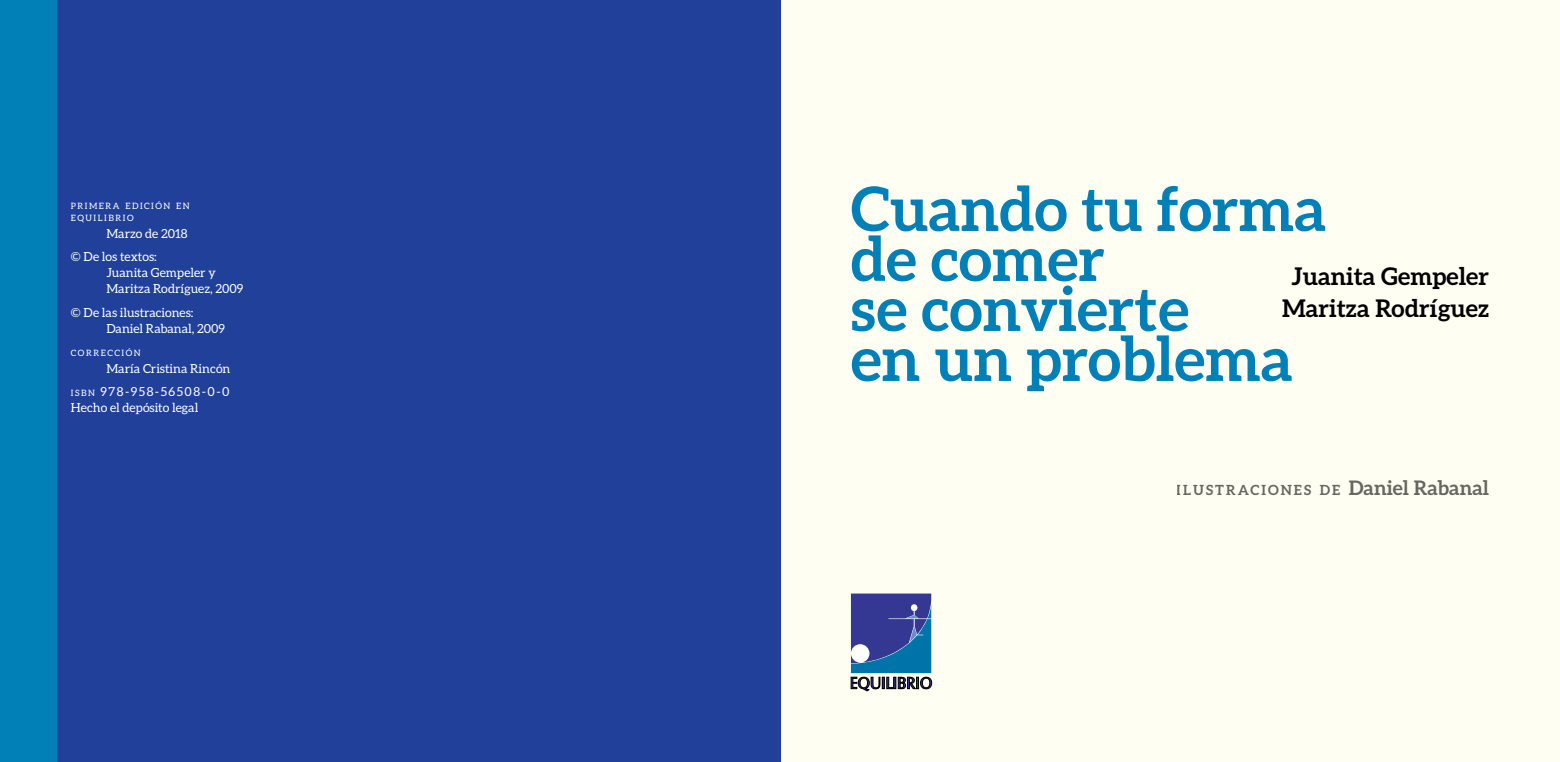
<style>
.page{position:relative;width:1560px;height:762px;background:#fff}
.page>*{position:absolute;margin:0;border:0;box-sizing:border-box;transform-origin:0 0}
.t1{font:700 61.25px/50px "Aleo";color:#0080b7}
.t2{font:700 24.38px/31.9px "Aleo";color:#000;text-align:center}
.t3{font:700 14px "Aleo";letter-spacing:.145em;color:#000}
.t4{font:12.5px/23.4px "Aleo";color:#fff}
.t5{font:8.75px/12.5px "Aleo";letter-spacing:.17em;color:#fff}
.s1{font-size:8.75px}
.s2{font-style:inherit}
.s3{font-size:20px}
</style>
<div class="page">
<div style="left:780px;top:0;width:779px;height:762px;background:#fffef2"></div>
<div style="left:0;top:0;width:780px;height:762px;background:#21409a"></div>
<div style="left:0;top:0;width:57px;height:762px;background:#0080b7"></div>
<svg style="left:850px;top:593px;width:81px;height:98px;background:#4865a0"></svg>
<p class="t5" style="left:71px;top:199px;width:120px">PRIMERA EDICIÓN EN<br>EQUILIBRIO</p>
<p class="t4" style="left:71px;top:221px;width:118px;text-indent:35px">Marzo de 2018 © De los textos:</p>
<p class="t4" style="left:106px;top:264px;width:138px;line-height:16.2px">Juanita Gempeler y<br>Maritza Rodríguez, 2009</p>
<p class="t4" style="left:106px;top:304px;width:120px;line-height:16.2px;text-indent:-35px">© De las ilustraciones:<br>Daniel Rabanal, 2009</p>
<p class="t5" style="left:71px;top:347px;width:71px">CORRECCIÓN</p>
<p class="t4" style="left:71px;top:356px;width:161px;text-align:right">María Cristina Rincón<br><span class="s1">ISBN</span> <span class="s2">978-958-56508-0-0</span></p>
<p class="t4" style="left:71px;top:396px;width:129px">Hecho el depósito legal</p>
<h1 class="t1" style="left:850px;top:183px;width:477px">Cuando tu forma de comer<br>se convierte<br>en un problema</h1>
<h2 class="t2" style="left:1281px;top:260px;width:208px">Juanita Gempeler<br>Maritza Rodríguez</h2>
<p class="t3" style="left:1176px;top:482px;width:314px">ILUSTRACIONES DE <span class="s3">Daniel Rabanal</span></p>
</div>
